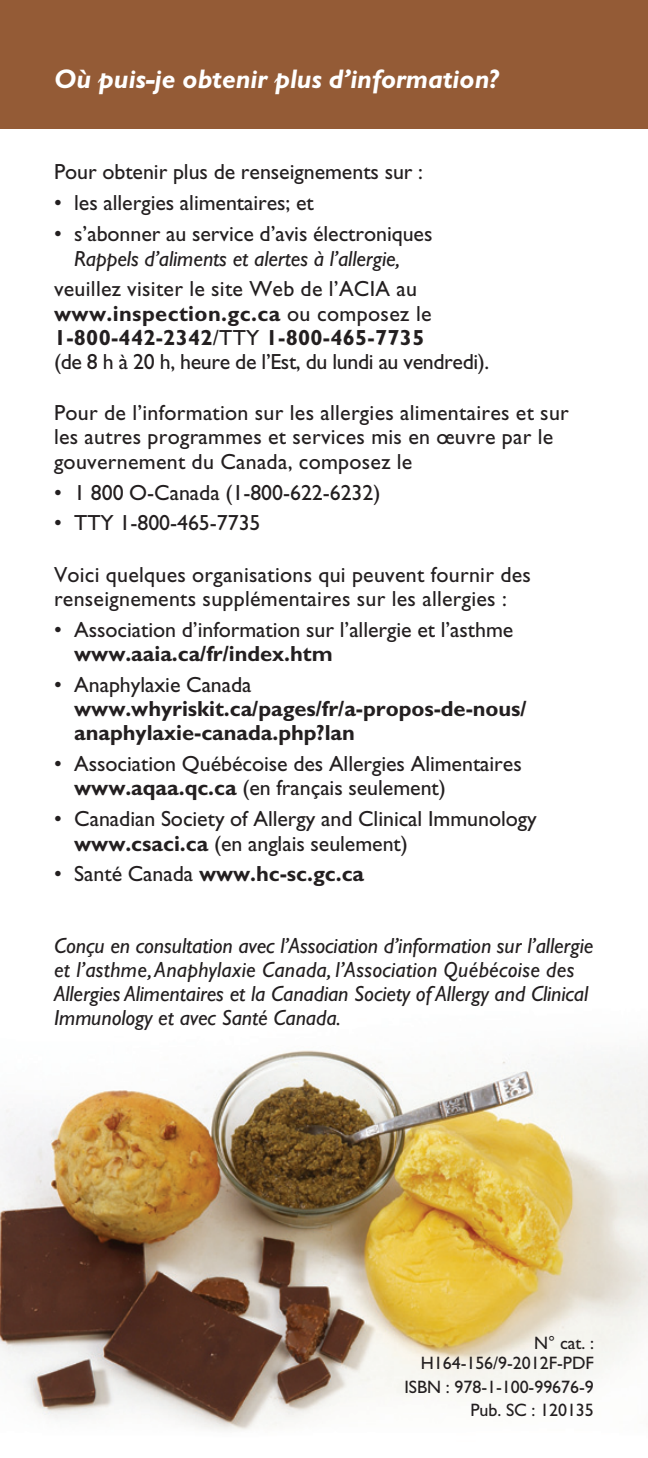
<style>
.page{position:relative;width:648px;height:1458px;background:#fff}
.page>*{position:absolute;margin:0;border:0;box-sizing:border-box;transform-origin:0 0}
.reversed_heading{font:italic 700 27px "Gill Sans";letter-spacing:-.005em;color:#fff}
.body_fra{font:22.05px/24.3px "Gill Sans";letter-spacing:-.005em;color:#231f20}
.body_0p3_below_fra{font:22.05px/24.3px "Gill Sans";letter-spacing:.01em;color:#231f20}
.Note_fra{font:italic 22.05px/24.3px "Gill Sans";letter-spacing:-.005em;color:#231f20}
.t1{font:700 22.05px/24.3px "Gill Sans";letter-spacing:-.005em;color:#231f20}
.ISBN{font:18px/20.2px "Gill Sans";letter-spacing:-.005em;color:#231f20;text-align:right}
.s1{font-style:italic}
.s2{font-weight:700}
.s3{font-weight:400}
</style>
<div class="page">
<img style="left:0;top:1050px;width:648px;height:380px">
<div style="left:0;top:0;width:648px;height:128px;background:#945b36"></div>
<p class="reversed_heading" style="left:54px;top:63px;width:446px">Où puis-je obtenir plus d’information?</p>
<p class="body_0p3_below_fra" style="left:54px;top:160px;width:371px">Pour obtenir plus de renseignements sur :</p>
<p class="body_fra" style="left:54px;top:191px;width:261px">• les allergies alimentaires; et</p>
<p class="body_fra" style="left:54px;top:222px;width:380px;text-align:center">• s’abonner au service d’avis électroniques<br><span class="s1">Rappels d’aliments et alertes à l’allergie,</span></p>
<p class="body_fra" style="left:54px;top:277px;width:437px">veuillez visiter le site Web de l’ACIA au <span class="s2">www.inspection.gc.ca</span> ou composez le <span class="s2">1-800-442-2342</span>/TTY <span class="s2">1-800-465-7735<br></span>(de 8 h à 20 h, heure de l’Est, du lundi au vendredi).</p>
<p class="body_0p3_below_fra" style="left:54px;top:401px;width:516px">Pour de l’information sur les allergies alimentaires et sur les autres programmes et services mis en œuvre par le gouvernement du Canada, composez le</p>
<p class="body_fra" style="left:54px;top:480px;width:328px">• 1 800 O-Canada (1-800-622-6232)</p>
<p class="body_fra" style="left:54px;top:511px;width:208px">• TTY 1-800-465-7735</p>
<p class="body_0p3_below_fra" style="left:54px;top:562px;width:479px">Voici quelques organisations qui peuvent fournir des renseignements supplémentaires sur les allergies :</p>
<p class="body_fra" style="left:74px;top:617px;width:441px;text-indent:-20px">• Association d’information sur l’allergie et l’asthme <span class="s2">www.aaia.ca/fr/index.htm</span></p>
<p class="t1" style="left:74px;top:672px;width:454px;text-indent:-20px"><span class="s3">• Anaphylaxie Canada </span>www.whyriskit.ca/pages/fr/a-propos-de-nous/ anaphylaxie-canada.php?lan</p>
<p class="body_fra" style="left:74px;top:752px;width:449px;text-indent:-20px">• Association Québécoise des Allergies Alimentaires <span class="s2">www.aqaa.qc.ca</span> (en français seulement)</p>
<p class="body_fra" style="left:74px;top:807px;width:464px;text-indent:-20px">• Canadian Society of Allergy and Clinical Immunology <span class="s2">www.csaci.ca</span> (en anglais seulement)</p>
<p class="t1" style="left:54px;top:862px;width:312px"><span class="s3">• Santé Canada</span> www.hc-sc.gc.ca</p>
<p class="Note_fra" style="left:54px;top:933px;width:541px">Conçu en consultation avec l’Association d’information sur l’allergie et l’asthme, Anaphylaxie Canada, l’Association Québécoise des Allergies Alimentaires et la Canadian Society of Allergy and Clinical Immunology et avec Santé Canada.</p>
<p class="ISBN" style="left:421px;top:1333px;width:175px">N° cat. :<br>H164-156/9-2012F-PDF</p>
<p class="ISBN" style="left:405px;top:1377px;width:191px">ISBN : 978-1-100-99676-9</p>
<p class="ISBN" style="left:470px;top:1400px;width:125px">Pub. SC : 120135</p>
</div>
